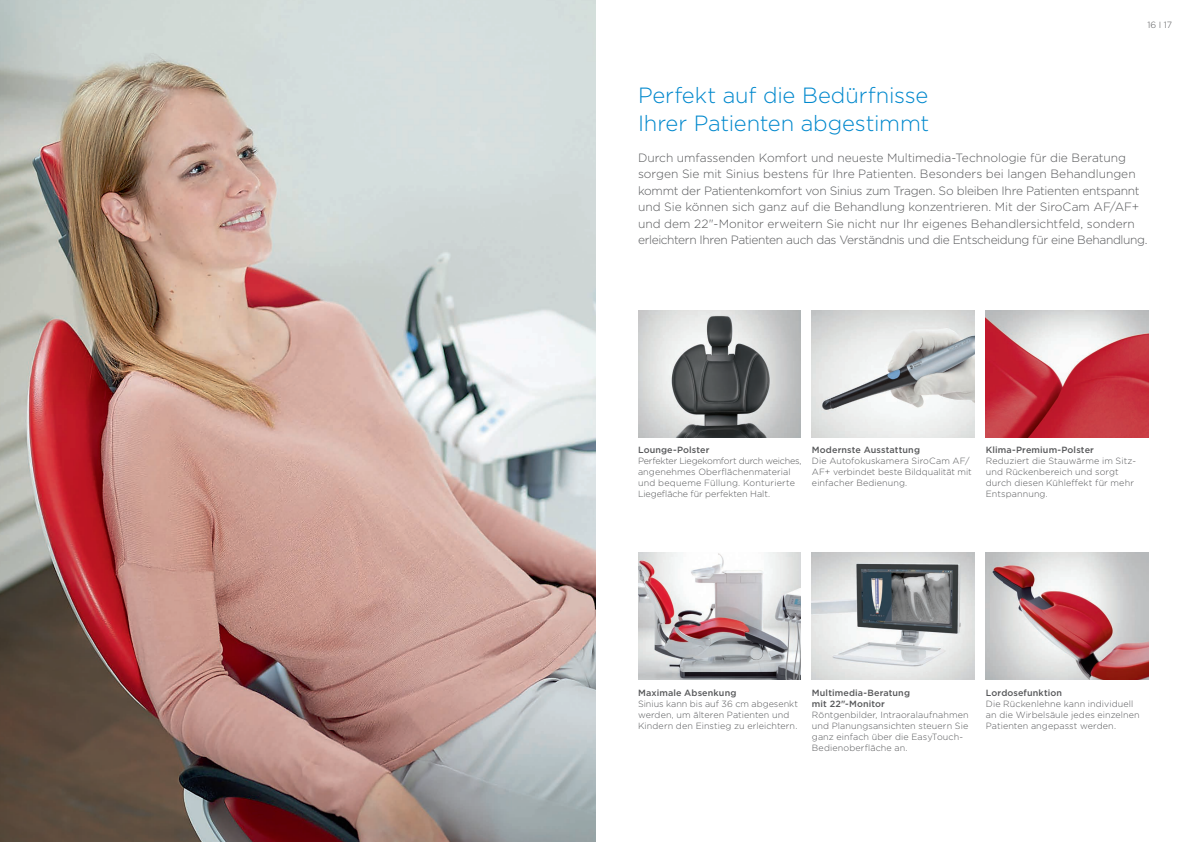
<style>
.page{position:relative;width:1191px;height:842px;background:#fff}
.page>*{position:absolute;margin:0;border:0;box-sizing:border-box;transform-origin:0 0}
.Überschrift_weiss{font:300 22px/28px "Gotham";letter-spacing:-.005em;color:#0088cd}
.Introtext{font:300 12px/16.5px "Gotham";letter-spacing:-.01em;color:#57585a}
.Innenseiten_BU{font:300 9px/11px "Gotham";letter-spacing:.01em;color:#57585a}
.Innenseiten_BU-2{font:500 9px/11px "Gotham";letter-spacing:.015em;color:#57585a}
</style>
<div class="page">
<img style="left:0;top:0;width:595px;height:842px">
<img style="left:986px;top:310px;width:162px;height:128px">
<img style="left:812px;top:310px;width:162px;height:128px">
<img style="left:638px;top:310px;width:162px;height:128px">
<img style="left:638px;top:552px;width:162px;height:128px">
<img style="left:812px;top:552px;width:162px;height:128px">
<img style="left:986px;top:552px;width:162px;height:128px">
<p class="Überschrift_weiss" style="left:638px;top:80px;width:293px">Perfekt auf die Bedürfnisse<br>Ihrer Patienten abgestimmt</p>
<p class="Innenseiten_BU" style="left:1147px;top:19px;width:26px">16 I 17</p>
<p class="Introtext" style="left:638px;top:149px;width:511px">Durch umfassenden Komfort und neueste Multimedia-Technologie für die Beratung sorgen Sie mit Sinius bestens für Ihre Patienten. Besonders bei langen Behandlungen kommt der Patientenkomfort von Sinius zum Tragen. So bleiben Ihre Patienten entspannt und Sie können sich ganz auf die Behandlung konzentrieren. Mit der SiroCam AF/AF+ und dem 22"-Monitor erweitern Sie nicht nur Ihr eigenes Behandlersichtfeld, sondern erleichtern Ihren Patienten auch das Verständnis und die Entscheidung für eine Behandlung.</p>
<p class="Innenseiten_BU-2" style="left:638px;top:444px;width:73px">Lounge-Polster</p>
<p class="Innenseiten_BU" style="left:638px;top:455px;width:165px">Perfekter Liegekomfort durch weiches, angenehmes Oberflächenmaterial und bequeme Füllung. Konturierte Liegefläche für perfekten Halt.</p>
<p class="Innenseiten_BU-2" style="left:812px;top:444px;width:110px">Modernste Ausstattung</p>
<p class="Innenseiten_BU" style="left:812px;top:455px;width:161px">Die Autofokuskamera SiroCam AF/<br>AF+ verbindet beste Bildqualität mit einfacher Bedienung.</p>
<p class="Innenseiten_BU-2" style="left:986px;top:444px;width:110px">Klima-Premium-Polster</p>
<p class="Innenseiten_BU" style="left:986px;top:455px;width:152px">Reduziert die Stauwärme im Sitz&shy;und Rückenbereich und sorgt durch diesen Kühleffekt für mehr<br>Entspannung.</p>
<p class="Innenseiten_BU-2" style="left:638px;top:687px;width:100px">Maximale Absenkung</p>
<p class="Innenseiten_BU" style="left:638px;top:698px;width:161px">Sinius kann bis auf 36 cm abgesenkt werden, um älteren Patienten und<br>Kindern den Einstieg zu erleichtern.</p>
<p class="Innenseiten_BU-2" style="left:812px;top:687px;width:100px">Multimedia-Beratung mit 22"-Monitor</p>
<p class="Innenseiten_BU" style="left:812px;top:709px;width:158px">Röntgenbilder, Intraoralaufnahmen und Planungsansichten steuern Sie ganz einfach über die EasyTouch-<br>Bedienoberfläche an.</p>
<p class="Innenseiten_BU-2" style="left:986px;top:687px;width:78px">Lordosefunktion</p>
<p class="Innenseiten_BU" style="left:986px;top:698px;width:155px">Die Rückenlehne kann individuell an die Wirbelsäule jedes einzelnen<br>Patienten angepasst werden.</p>
</div>
